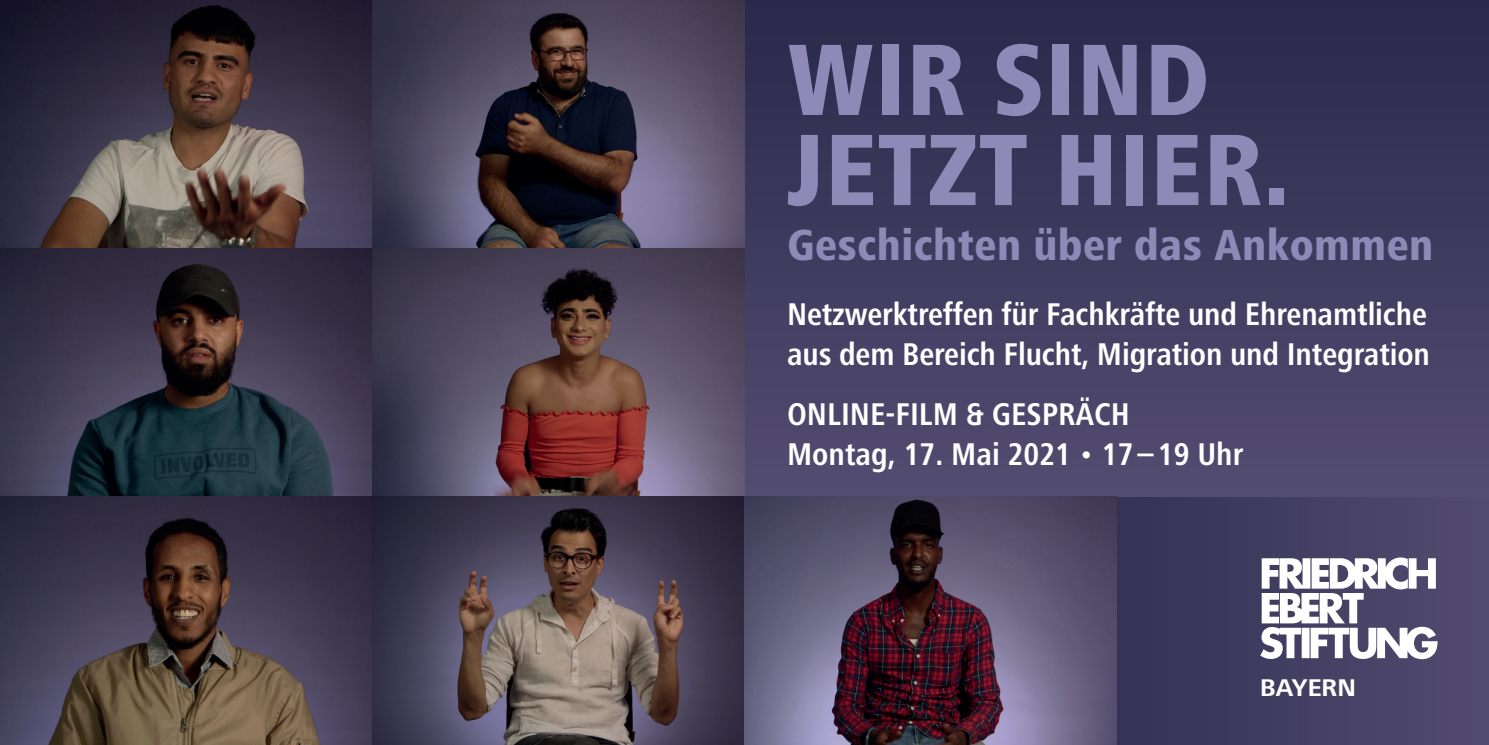
<style>
.page{position:relative;width:1489px;height:745px;background:#fff}
.page>*{position:absolute;margin:0;border:0;box-sizing:border-box;transform-origin:0 0}
.t1{font:800 condensed 105px/90px "Frutiger Next LT";color:#8f89b8}
.t2{font:800 condensed 45px "Frutiger Next LT";letter-spacing:.01em;color:#8f89b8}
.t3{font:700 condensed 32.5px/40px "Frutiger Next LT";letter-spacing:-.005em;color:#fff}
.t4{font:700 25px "Frutiger Next LT";color:#fff}
.s1{font-weight:400}
</style>
<div class="page">
<svg style="left:1116px;top:496px;width:372px;height:248px;background:#423d61"></svg>
<div style="left:744px;top:0;width:744px;height:496px;background:linear-gradient(to bottom,#2a294b,#534c71)"></div>
<img style="left:0;top:0;width:744px;height:496px">
<img style="left:0;top:496px;width:1116px;height:248px">
<svg style="left:1260px;top:557px;width:177px;height:101px"></svg>
<h1 class="t1" style="left:787px;top:35px;width:504px">WIR SIND<br>JETZT HIER.</h1>
<h2 class="t2" style="left:787px;top:220px;width:647px">Geschichten über das Ankommen</h2>
<p class="t3" style="left:787px;top:294px;width:644px">Netzwerktreffen für Fachkräfte und Ehrenamtliche aus dem Bereich Flucht, Migration und Integration</p>
<p class="t3" style="left:787px;top:394px;width:458px">ONLINE-FILM &amp; GESPRÄCH<br>Montag, 17. Mai 2021 <span class="s1">•</span> 17 – 19 Uhr</p>
<p class="t4" style="left:1260px;top:672px;width:97px">BAYERN</p>
</div>
